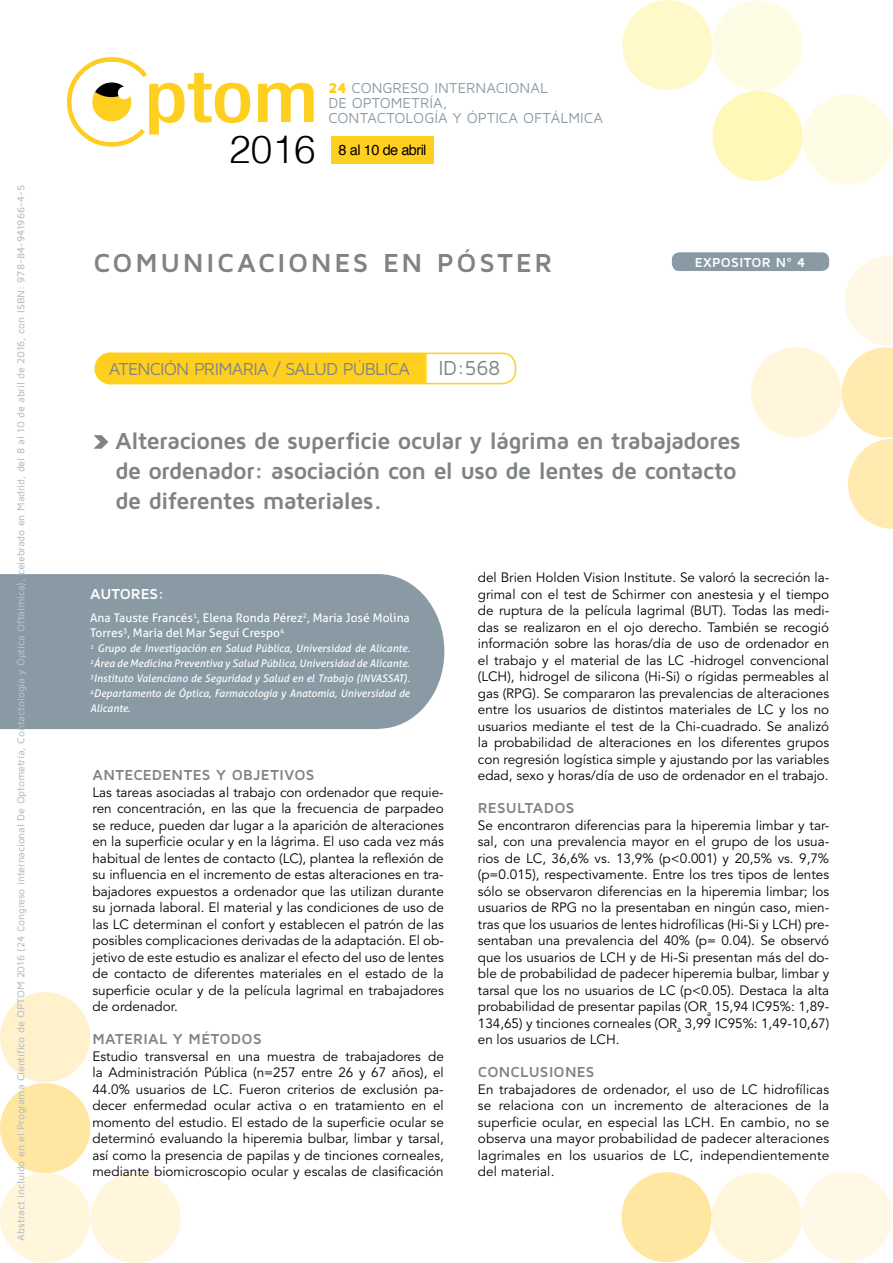
<style>
.page{position:relative;width:893px;height:1263px;background:#fff}
.page>*{position:absolute;margin:0;border:0;box-sizing:border-box;transform-origin:0 0}
.t1{font:300 38.85px "Helvetica";color:#000}
.t2{font:700 27px "Maven Pro";letter-spacing:.095em;color:#808385}
.t3{font:700 24px/30px "Maven Pro";letter-spacing:-.03em;color:#808385}
.t4{font:21px "Maven Pro";color:#808385}
.t5{font:18px "Maven Pro";letter-spacing:-.045em;color:#808385}
.t6{font:700 15px "Maven Pro";letter-spacing:.02em;color:#808385}
.t7{font:700 15px "Maven Pro";letter-spacing:.005em;color:#fff}
.t8{font:14.85px/14.9px "Maven Pro";letter-spacing:-.005em;color:#899aa5}
.t9{font:14.55px "Helvetica";letter-spacing:-.04em;color:#000}
.t10{font:13.5px/16.5px "Avenir LT Std";color:#000;text-align:justify}
.t11{font:700 13.5px "Maven Pro";color:#fff}
.t12{font:12px/15px "Aller";color:#fff}
.t13{font:italic 10.5px/15px "Aller";color:#fff;text-align:justify}
.t14{font:500 10.5px "Maven Pro";letter-spacing:-.015em;color:#b6c0c7}
.s1{font-weight:900;color:#ffcf1f}
</style>
<div class="page">
<div style="left:331px;top:136px;width:103px;height:28px;background:#ffcf1f"></div>
<div style="left:803px;top:94px;width:90px;height:91px;background:#fffce5;border-radius:50%"></div>
<div style="left:622px;top:0;width:90px;height:90px;background:#fff9c9;border-radius:50%"></div>
<div style="left:712px;top:91px;width:91px;height:90px;background:#fff8b9;border-radius:50%"></div>
<div style="left:712px;top:0;width:91px;height:91px;background:#fffce5;border-radius:50%"></div>
<svg style="left:258px;top:83px;width:56px;height:39px"></svg>
<svg style="left:67px;top:57px;width:183px;height:90px"></svg>
<div style="left:802px;top:1171px;width:90px;height:90px;background:#fff8e6;border-radius:50%"></div>
<div style="left:621px;top:1172px;width:91px;height:90px;background:#ffe7a2;border-radius:50%"></div>
<div style="left:712px;top:1172px;width:90px;height:91px;background:#fff6dc;border-radius:50%"></div>
<div style="left:0;top:992px;width:90px;height:90px;background:#fff1cc;border-radius:50%"></div>
<div style="left:0;top:1083px;width:90px;height:90px;background:#ffe7a2;border-radius:50%"></div>
<div style="left:0;top:1173px;width:90px;height:90px;background:#fff6dc;border-radius:50%"></div>
<div style="left:91px;top:1173px;width:90px;height:90px;background:#fff6dc;border-radius:50%"></div>
<svg style="left:842px;top:256px;width:51px;height:273px"></svg>
<div style="left:751px;top:347px;width:90px;height:90px;background:#fff6dc;border-radius:50%"></div>
<div style="left:672px;top:252px;width:157px;height:19px;background:#899aa5;border-radius:8px"></div>
<div style="left:94px;top:352px;width:32px;height:32px;background:#ffcf1f;border-radius:50%"></div>
<div style="left:109px;top:353px;width:316px;height:31px;background:#ffcf1f"></div>
<svg style="left:424px;top:352px;width:93px;height:33px"></svg>
<svg style="left:839px;top:1262px;width:17px;height:1px"></svg>
<svg style="left:94px;top:435px;width:14px;height:14px"></svg>
<div style="left:0;top:574px;width:444px;height:155px;background:#899aa5"></div>
<p class="t14" style="left:14px;top:1240px;width:1057px;rotate:-90deg">Abstract incluido en el Programa Científico de OPTOM 2016 (24 Congreso internacional De Optometría, Contactología y Óptica Oftálmica), celebrado en Madrid, del 8 al 10 de abril de 2016, con ISBN: 978-84-941966-4-5</p>
<p class="t8" style="left:328px;top:80px;width:276px"><span class="s1">24</span> CONGRESO INTERNACIONAL<br>DE OPTOMETRÍA,<br>CONTACTOLOGÍA Y ÓPTICA OFTÁLMICA</p>
<h1 class="t1" style="left:229px;top:118px;width:88px">2016</h1>
<p class="t9" style="left:339px;top:138px;width:89px">8 al 10 de abril</p>
<h2 class="t2" style="left:93px;top:245px;width:308px">comunicaciones EN</h2>
<h2 class="t2" style="left:437px;top:245px;width:117px">PÓSTER</h2>
<h3 class="t5" style="left:109px;top:358px;width:302px">ATENCIÓN PRIMARIA / SALUD PÚBLICA</h3>
<h3 class="t4" style="left:438px;top:355px;width:64px">ID :568</h3>
<p class="t11" style="left:695px;top:254px;width:112px">EXPOSITOR Nº 4</p>
<h3 class="t3" style="left:115px;top:424px;width:627px">Alteraciones de superficie ocular y lágrima en trabajadores de ordenador: asociación con el uso de lentes de contacto de diferentes materiales.</h3>
<p class="t7" style="left:90px;top:584px;width:76px">Autores:</p>
<p class="t12" style="left:90px;top:610px;width:321px">Ana Tauste Francés<sup>1</sup>, Elena Ronda Pérez<sup>2</sup>, María José Molina<br>Torres<sup>3</sup>, María del Mar Seguí Crespo<sup>4</sup></p>
<p class="t13" style="left:90px;top:641px;width:321px"><sup>1</sup> Grupo de Investigación en Salud Pública, Universidad de Alicante.<br><sup>2</sup>Área de Medicina Preventiva y Salud Pública, Universidad de Alicante.<br><sup>3</sup>Instituto Valenciano de Seguridad y Salud en el Trabajo (INVASSAT).<br><sup>4</sup>Departamento de Óptica, Farmacología y Anatomía, Universidad de Alicante.</p>
<p class="t6" style="left:92px;top:765px;width:42px">ANTECE</p>
<p class="t6" style="left:152px;top:765px;width:150px">DENTES Y OBJETIVOS</p>
<p class="t10" style="left:92px;top:784px;width:353px">Las tareas asociadas al trabajo con ordenador que requie&shy;ren concentración, en las que la frecuencia de parpadeo se reduce, pueden dar lugar a la aparición de alteraciones en la superficie ocular y en la lágrima. El uso cada vez más habitual de lentes de contacto (LC), plantea la reflexión de su influencia en el incremento de estas alteraciones en tra&shy;bajadores expuestos a ordenador que las utilizan durante su jornada laboral. El material y las condiciones de uso de las LC determinan el confort y establecen el patrón de las posibles complicaciones derivadas de la adaptación. El ob&shy;jetivo de este estudio es analizar el efecto del uso de lentes de contacto de diferentes materiales en el estado de la superficie ocular y de la película lagrimal en trabajadores de ordenador.</p>
<p class="t6" style="left:92px;top:1029px;width:160px">MATERIAL Y MÉTODOS</p>
<p class="t10" style="left:92px;top:1048px;width:353px">Estudio transversal en una muestra de trabajadores de la Administración Pública (n=257 entre 26 y 67 años), el 44.0% usuarios de LC. Fueron criterios de exclusión pa&shy;decer enfermedad ocular activa o en tratamiento en el momento del estudio. El estado de la superficie ocular se determinó evaluando la hiperemia bulbar, limbar y tarsal, así como la presencia de papilas y de tinciones corneales, mediante biomicroscopio ocular y escalas de clasificación</p>
<p class="t10" style="left:478px;top:569px;width:353px">del Brien Holden Vision Institute. Se valoró la secreción la&shy;grimal con el test de Schirmer con anestesia y el tiempo de ruptura de la película lagrimal (BUT). Todas las medi&shy;das se realizaron en el ojo derecho. También se recogió información sobre las horas/día de uso de ordenador en el trabajo y el material de las LC -hidrogel convencional (LCH), hidrogel de silicona (Hi-Si) o rígidas permeables al gas (RPG). Se compararon las prevalencias de alteraciones entre los usuarios de distintos materiales de LC y los no usuarios mediante el test de la Chi-cuadrado. Se analizó la probabilidad de alteraciones en los diferentes grupos con regresión logística simple y ajustando por las variables edad, sexo y horas/día de uso de ordenador en el trabajo.</p>
<p class="t6" style="left:478px;top:798px;width:20px">RESU</p>
<p class="t6" style="left:517px;top:798px;width:48px">LTADOS</p>
<p class="t10" style="left:478px;top:817px;width:353px">Se encontraron diferencias para la hiperemia limbar y tar&shy;sal, con una prevalencia mayor en el grupo de los usua&shy;rios de LC, 36,6% vs. 13,9% (p&lt;0.001) y 20,5% vs. 9,7% (p=0.015), respectivamente. Entre los tres tipos de lentes sólo se observaron diferencias en la hiperemia limbar; los usuarios de RPG no la presentaban en ningún caso, mien&shy;tras que los usuarios de lentes hidrofílicas (Hi-Si y LCH) pre&shy;sentaban una prevalencia del 40% (p= 0.04). Se observó que los usuarios de LCH y de Hi-Si presentan más del do&shy;ble de probabilidad de padecer hiperemia bulbar, limbar y tarsal que los no usuarios de LC (p&lt;0.05). Destaca la alta probabilidad de presentar papilas (OR<sub>a</sub> 15,94 IC95%: 1,89- 134,65) y tinciones corneales (OR<sub>a</sub> 3,99 IC95%: 1,49-10,67) en los usuarios de LCH.</p>
<p class="t6" style="left:478px;top:1062px;width:12px">CONC</p>
<p class="t6" style="left:520px;top:1062px;width:19px">LUSIONES</p>
<p class="t10" style="left:478px;top:1081px;width:353px">En trabajadores de ordenador, el uso de LC hidrofílicas se relaciona con un incremento de alteraciones de la superficie ocular, en especial las LCH. En cambio, no se observa una mayor probabilidad de padecer alteraciones lagrimales en los usuarios de LC, independientemente del material.</p>
</div>
